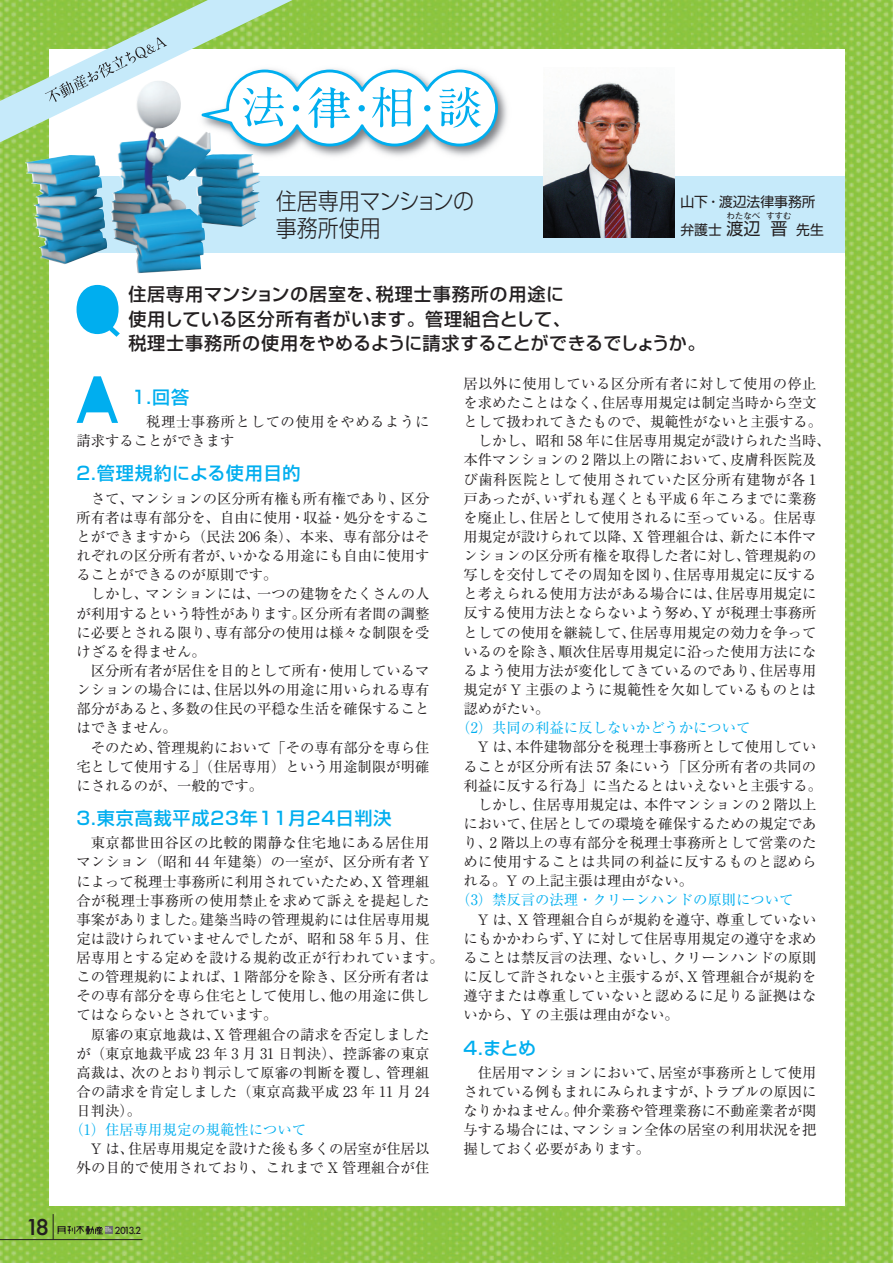
<style>
.page{position:relative;width:893px;height:1263px;background:#fff}
.page>*{position:absolute;margin:0;border:0;box-sizing:border-box;transform-origin:0 0}
.t1{font:300 23.4px/27.6px "UD Shin Go Pro";color:#231f20;scale:.9 1}
.t2{font:500 21.3px "Futura";color:#231f20;scale:1.05 1}
.t3{font:500 18px/24.5px "Shin Go Pro";letter-spacing:.03em;color:#231f20}
.t4{font:500 18px "Shin Go Pro";letter-spacing:.05em;color:#00aeef}
.t5{font:16.95px "Shin Go Pro";color:#231f20}
.t6{font:14.4px/19.2px "Ryumin Pr 5";color:#231f20;text-align:justify}
.t7{font:14.4px "Ryumin Pr 5";color:#00aeef}
.t8{font:14.4px/19.2px "Ryumin Pr 5";letter-spacing:.04em;color:#231f20}
.t9{font:14.4px "Ryumin Pr 5";letter-spacing:.025em;color:#231f20}
.t10{font:13.8px/28.3px "Shin Go Pro";color:#231f20}
.t11{font:500 9.6px "Futura";color:#231f20}
.t12{font:8.55px "Shin Go Pro";color:#231f20}
.s1{font-size:16.95px}
</style>
<div class="page">
<img style="left:0;top:0;width:893px;height:1263px">
<div style="left:50px;top:49px;width:795px;height:1156px;background:#fff"></div>
<div style="left:50px;top:176px;width:795px;height:77px;background:#c6eafa"></div>
<img style="left:260px;top:86px;width:247px;height:70px">
<svg style="left:0;top:0;width:498px;height:146px"></svg>
<img style="left:110px;top:81px;width:150px;height:192px">
<svg style="left:77px;top:285px;width:43px;height:52px"></svg>
<svg style="left:77px;top:376px;width:41px;height:47px"></svg>
<img style="left:543px;top:82px;width:132px;height:155px">
<hr style="left:0;top:1239px;width:142px;height:1px;background:#231f20">
<svg style="left:53px;top:1214px;width:59px;height:25px"></svg>
<h1 class="t1" style="left:276px;top:186px;width:222px">住居専用マンションの事務所使用</h1>
<p class="t10" style="left:680px;top:186px;width:137px">山下・渡辺法律事務所弁護士 <span class="s1">渡</span></p>
<p class="t12" style="left:766px;top:209px;width:27px">すすむ</p>
<p class="t12" style="left:726px;top:209px;width:36px">わたなべ</p>
<p class="t5" style="left:743px;top:215px;width:45px">辺晋</p>
<p class="t10" style="left:796px;top:214px;width:29px">先生</p>
<p class="t3" style="left:128px;top:280px;width:579px">住居専用マンションの居室を、税理士事務所の用途に<br>使用している区分所有者がいます。管理組合として、<br>税理士事務所の使用をやめるように請求することができるでしょうか。</p>
<p class="t4" style="left:132px;top:382px;width:59px">1.回答</p>
<p class="t8" style="left:77px;top:411px;width:354px;text-indent:70px">税理士事務所としての使用をやめるように請求することができます</p>
<p class="t4" style="left:77px;top:459px;width:226px">2.管理規約による使用目的</p>
<p class="t6" style="left:77px;top:488px;width:354px;text-indent:14px">さて、マンションの区分所有権も所有権であり、区分所有者は専有部分を、自由に使用・収益・処分をすることができますから（民法 206 条）、本来、専有部分はそれぞれの区分所有者が、いかなる用途にも自由に使用することができるのが原則です。</p>
<p class="t6" style="left:77px;top:583px;width:354px;text-indent:14px">しかし、マンションには、一つの建物をたくさんの人が利用するという特性があります。区分所有者間の調整に必要とされる限り、専有部分の使用は様々な制限を受けざるを得ません。</p>
<p class="t6" style="left:77px;top:660px;width:354px;text-indent:14px">区分所有者が居住を目的として所有・使用しているマンションの場合には、住居以外の用途に用いられる専有部分があると、多数の住民の平穏な生活を確保することはできません。</p>
<p class="t6" style="left:77px;top:736px;width:354px;text-indent:14px">そのため、管理規約において「その専有部分を専ら住宅として使用する」（住居専用）という用途制限が明確にされるのが、一般的です。</p>
<p class="t4" style="left:77px;top:803px;width:316px">3.東京高裁平成23年11月24日判決</p>
<p class="t6" style="left:77px;top:832px;width:369px;text-align:left;text-indent:14px">東京都世田谷区の比較的閑静な住宅地にある居住用マンション（昭和 44 年建築）の一室が、区分所有者 Yによって税理士事務所に利用されていたため、X 管理組合が税理士事務所の使用禁止を求めて訴えを提起した事案がありました。建築当時の管理規約には住居専用規定は設けられていませんでしたが、昭和 58 年 5 月、住居専用とする定めを設ける規約改正が行われています。この管理規約によれば、1 階部分を除き、区分所有者はその専有部分を専ら住宅として使用し、他の用途に供してはならないとされています。</p>
<p class="t6" style="left:77px;top:1023px;width:354px;text-indent:14px">原審の東京地裁は、X 管理組合の請求を否定しましたが（東京地裁平成 23 年 3 月 31 日判決）、控訴審の東京高裁は、次のとおり判示して原審の判断を覆し、管理組合の請求を肯定しました（東京高裁平成 23 年 11 月 24日判決）。</p>
<p class="t7" style="left:69px;top:1118px;width:238px">（1）住居専用規定の規範性について</p>
<p class="t6" style="left:77px;top:1138px;width:354px;text-align:right">Y は、住居専用規定を設けた後も多くの居室が住居以外の目的で使用されており、これまで X 管理組合が住</p>
<h2 class="t2" style="left:26px;top:1212px;width:24px">18</h2>
<p class="t11" style="left:115px;top:1224px;width:28px">2013.2</p>
<p class="t9" style="left:463px;top:372px;width:354px">居以外に使用している区分所有者に対して使用の停止</p>
<p class="t6" style="left:463px;top:392px;width:354px">を求めたことはなく、住居専用規定は制定当時から空文</p>
<p class="t6" style="left:463px;top:411px;width:360px">として扱われてきたもので、規範性がないと主張する。</p>
<p class="t6" style="left:478px;top:430px;width:354px">しかし、昭和 58 年に住居専用規定が設けられた当時、</p>
<p class="t6" style="left:463px;top:449px;width:354px">本件マンションの 2 階以上の階において、皮膚科医院及</p>
<p class="t8" style="left:463px;top:469px;width:354px">び歯科医院として使用されていた区分所有建物が各 1</p>
<p class="t6" style="left:463px;top:488px;width:354px">戸あったが、いずれも遅くとも平成 6 年ころまでに業務</p>
<p class="t6" style="left:463px;top:507px;width:354px">を廃止し、住居として使用されるに至っている。住居専</p>
<p class="t6" style="left:463px;top:526px;width:354px">用規定が設けられて以降、X 管理組合は、新たに本件マ</p>
<p class="t6" style="left:463px;top:545px;width:354px">ンションの区分所有権を取得した者に対し、管理規約の</p>
<p class="t6" style="left:463px;top:564px;width:354px">写しを交付してその周知を図り、住居専用規定に反する</p>
<p class="t6" style="left:463px;top:583px;width:354px">と考えられる使用方法がある場合には、住居専用規定に</p>
<p class="t6" style="left:463px;top:602px;width:354px">反する使用方法とならないよう努め、Y が税理士事務所</p>
<p class="t6" style="left:463px;top:622px;width:354px">としての使用を継続して、住居専用規定の効力を争って</p>
<p class="t6" style="left:463px;top:641px;width:354px">いるのを除き、順次住居専用規定に沿った使用方法にな</p>
<p class="t6" style="left:463px;top:660px;width:354px">るよう使用方法が変化してきているのであり、住居専用</p>
<p class="t6" style="left:463px;top:679px;width:354px">規定が Y 主張のように規範性を欠如しているものとは</p>
<p class="t6" style="left:463px;top:698px;width:88px">認めがたい。</p>
<p class="t7" style="left:456px;top:716px;width:296px">（2）共同の利益に反しないかどうかについて</p>
<p class="t6" style="left:478px;top:736px;width:340px">Y は、本件建物部分を税理士事務所として使用してい</p>
<p class="t6" style="left:463px;top:755px;width:354px">ることが区分所有法 57 条にいう「区分所有者の共同の</p>
<p class="t6" style="left:463px;top:775px;width:360px">利益に反する行為」に当たるとはいえないと主張する。</p>
<p class="t6" style="left:478px;top:794px;width:340px">しかし、住居専用規定は、本件マンションの 2 階以上</p>
<p class="t6" style="left:463px;top:813px;width:354px">において、住居としての環境を確保するための規定であ</p>
<p class="t6" style="left:463px;top:832px;width:354px">り、2 階以上の専有部分を税理士事務所として営業のた</p>
<p class="t9" style="left:463px;top:850px;width:354px">めに使用することは共同の利益に反するものと認めら</p>
<p class="t6" style="left:463px;top:870px;width:231px">れる。Y の上記主張は理由がない。</p>
<p class="t7" style="left:456px;top:889px;width:339px">（3）禁反言の法理・クリーンハンドの原則について</p>
<p class="t6" style="left:463px;top:908px;width:354px;text-indent:14px">Y は、X 管理組合自らが規約を遵守、尊重していないにもかかわらず、Y に対して住居専用規定の遵守を求めることは禁反言の法理、ないし、クリーンハンドの原則に反して許されないと主張するが、X 管理組合が規約を遵守または尊重していないと認めるに足りる証拠はないから、Y の主張は理由がない。</p>
<p class="t4" style="left:463px;top:1033px;width:74px">4.まとめ</p>
<p class="t6" style="left:463px;top:1062px;width:354px;text-indent:14px">住居用マンションにおいて、居室が事務所として使用されている例もまれにみられますが、トラブルの原因になりかねません。仲介業務や管理業務に不動産業者が関与する場合には、マンション全体の居室の利用状況を把握しておく必要があります。</p>
</div>
